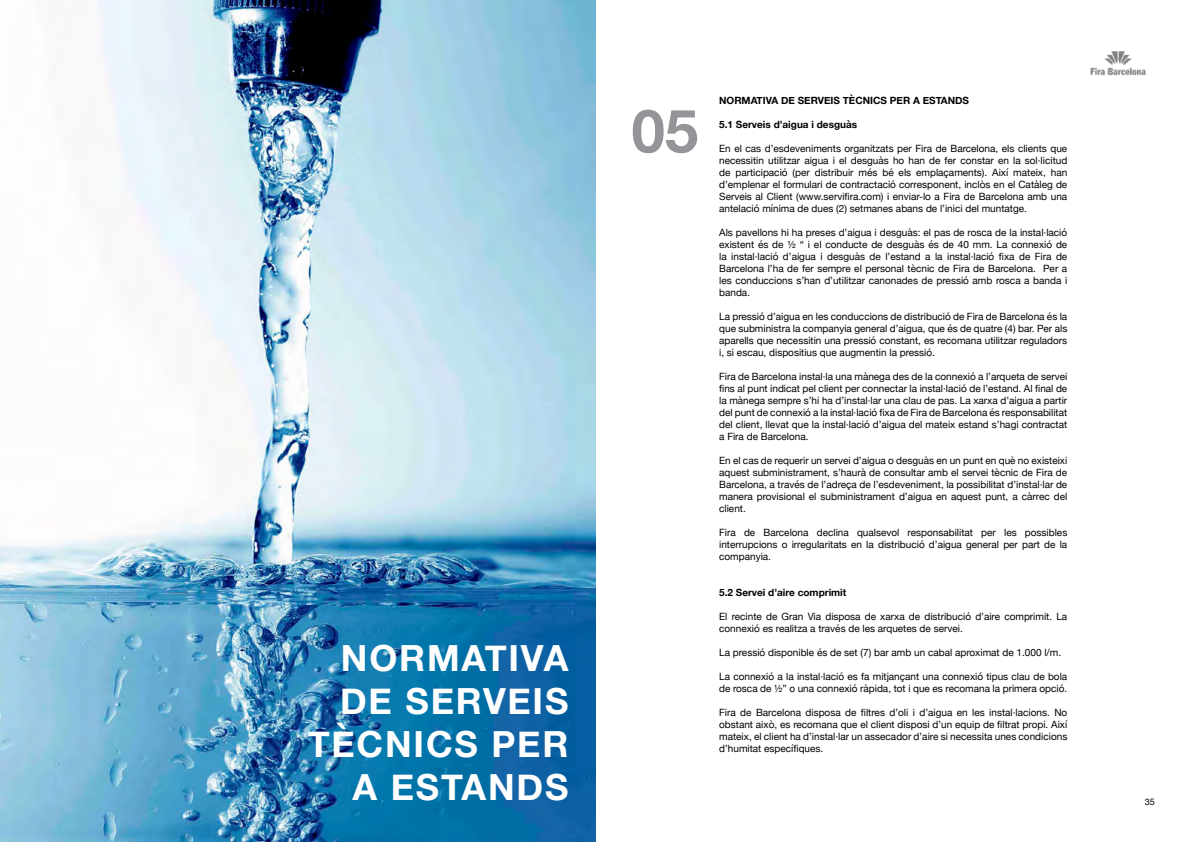
<style>
.page{position:relative;width:1191px;height:842px;background:#fff}
.page>*{position:absolute;margin:0;border:0;box-sizing:border-box;transform-origin:0 0}
.t1{font:700 60px "Helvetica Neue";color:#939598}
.t2{font:700 36px/43.2px "Helvetica Neue";letter-spacing:.05em;color:#fff;text-align:right}
.t3{font:10px/12px "Helvetica Neue";color:#000;text-align:justify}
.t4{font:700 10px "Helvetica Neue";color:#000}
.t5{font:9px "Helvetica Neue";color:#000}
</style>
<div class="page">
<img style="left:1090px;top:51px;width:56px;height:25px">
<img style="left:0;top:0;width:595px;height:842px">
<h2 class="t2" style="left:308px;top:637px;width:262px">NORMATIVA<br>DE SERVEIS<br>TÈCNICS PER<br>A ESTANDS</h2>
<h1 class="t1" style="left:631px;top:84px;width:68px">05</h1>
<p class="t4" style="left:719px;top:92px;width:251px">NORMATIVA DE SERVEIS TÈCNICS PER A ESTANDS</p>
<p class="t4" style="left:719px;top:116px;width:139px">5.1 Serveis d’aigua i desguàs</p>
<p class="t3" style="left:719px;top:143px;width:350px">En el cas d’esdeveniments organitzats per Fira de Barcelona, els clients que necessitin utilitzar aigua i el desguàs ho han de fer constar en la sol·licitud de participació (per distribuir més bé els emplaçaments). Així mateix, han d’emplenar el formulari de contractació corresponent, inclòs en el Catàleg de Serveis al Client (www.servifira.com) i enviar-lo a Fira de Barcelona amb una antelació mínima de dues (2) setmanes abans de l’inici del muntatge.</p>
<p class="t3" style="left:719px;top:227px;width:350px">Als pavellons hi ha preses d’aigua i desguàs: el pas de rosca de la instal·lació existent és de ½ “ i el conducte de desguàs és de 40 mm. La connexió de la instal·lació d’aigua i desguàs de l’estand a la instal·lació fixa de Fira de Barcelona l’ha de fer sempre el personal tècnic de Fira de Barcelona. Per a les conduccions s’han d’utilitzar canonades de pressió amb rosca a banda i banda.</p>
<p class="t3" style="left:719px;top:311px;width:350px">La pressió d’aigua en les conduccions de distribució de Fira de Barcelona és la que subministra la companyia general d’aigua, que és de quatre (4) bar. Per als aparells que necessitin una pressió constant, es recomana utilitzar reguladors i, si escau, dispositius que augmentin la pressió.</p>
<p class="t3" style="left:719px;top:371px;width:350px">Fira de Barcelona instal·la una mànega des de la connexió a l’arqueta de servei fins al punt indicat pel client per connectar la instal·lació de l’estand. Al final de la mànega sempre s’hi ha d’instal·lar una clau de pas. La xarxa d’aigua a partir del punt de connexió a la instal·lació fixa de Fira de Barcelona és responsabilitat del client, llevat que la instal·lació d’aigua del mateix estand s’hagi contractat a Fira de Barcelona.</p>
<p class="t3" style="left:719px;top:455px;width:350px">En el cas de requerir un servei d’aigua o desguàs en un punt en què no existeixi aquest subministrament, s’haurà de consultar amb el servei tècnic de Fira de Barcelona, a través de l’adreça de l’esdeveniment, la possibilitat d’instal·lar de manera provisional el subministrament d’aigua en aquest punt, a càrrec del client.</p>
<p class="t3" style="left:719px;top:527px;width:350px">Fira de Barcelona declina qualsevol responsabilitat per les possibles interrupcions o irregularitats en la distribució d’aigua general per part de la companyia.</p>
<p class="t4" style="left:719px;top:584px;width:129px">5.2 Servei d’aire comprimit</p>
<p class="t3" style="left:719px;top:611px;width:350px">El recinte de Gran Via disposa de xarxa de distribució d’aire comprimit. La connexió es realitza a través de les arquetes de servei.</p>
<p class="t3" style="left:719px;top:647px;width:343px">La pressió disponible és de set (7) bar amb un cabal aproximat de 1.000 l/m.</p>
<p class="t3" style="left:719px;top:671px;width:350px">La connexió a la instal·lació es fa mitjançant una connexió tipus clau de bola de rosca de ½” o una connexió ràpida, tot i que es recomana la primera opció.</p>
<p class="t3" style="left:719px;top:707px;width:350px">Fira de Barcelona disposa de filtres d’oli i d’aigua en les instal·lacions. No obstant això, es recomana que el client disposi d’un equip de filtrat propi. Així mateix, el client ha d’instal·lar un assecador d’aire si necessita unes condicions d’humitat específiques.</p>
<p class="t5" style="left:1145px;top:795px;width:12px">35</p>
</div>
